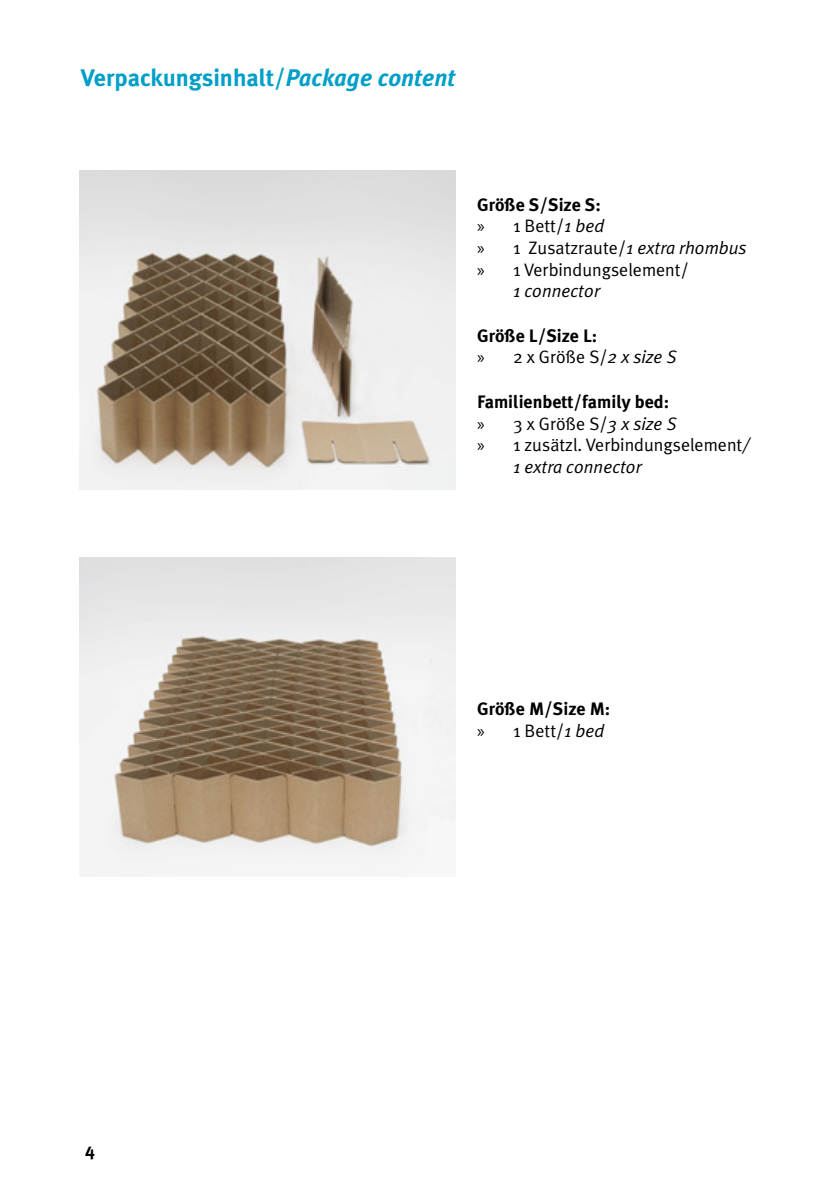
<style>
.page{position:relative;width:840px;height:1191px;background:#fff}
.page>*{position:absolute;margin:0;border:0;box-sizing:border-box;transform-origin:0 0}
.t1{font:700 24px "Meta Plus";color:#009fc8}
.t2{font:18px "Meta Plus";color:#000}
.t3{font:700 18px/21.6px "Meta Plus";color:#000}
.t4{font:italic 18px "Meta Plus";color:#000}
.s1{font-style:italic}
.s2{font-family:"Myriad Pro"}
.s3{font-family:"Myriad Pro";font-weight:400}
.s4{font-weight:400}
.s5{font-weight:400;font-style:italic}
</style>
<div class="page">
<img style="left:79px;top:557px;width:376px;height:319px">
<img style="left:79px;top:170px;width:376px;height:319px">
<h1 class="t1" style="left:81px;top:64px;width:376px">Verpackungsinhalt/<span class="s1">Package content</span></h1>
<p class="t3" style="left:477px;top:194px;width:125px">Größe S/Size S:</p>
<p class="t2" style="left:477px;top:216px;width:129px"><span class="s2">»</span> 1 Bett/<span class="s1">1 bed</span></p>
<p class="t2" style="left:477px;top:237px;width:271px"><span class="s2">»</span> 1 Zusatzraute/<span class="s1">1 extra rhombus</span></p>
<p class="t2" style="left:477px;top:259px;width:213px"><span class="s2">»</span> 1 Verbindungselement/</p>
<p class="t4" style="left:513px;top:281px;width:88px">1 connector</p>
<p class="t3" style="left:477px;top:325px;width:201px">Größe L/Size L:<br><span class="s3">»</span> <span class="s4">2 x Größe S/</span><span class="s5">2 x size S</span></p>
<p class="t3" style="left:477px;top:391px;width:194px">Familienbett/family bed:</p>
<p class="t2" style="left:477px;top:413px;width:201px"><span class="s2">»</span> 3 x Größe S/<span class="s1">3 x size S</span></p>
<p class="t2" style="left:477px;top:434px;width:271px"><span class="s2">»</span> 1 zusätzl. Verbindungselement<span class="s1">/</span></p>
<p class="t4" style="left:513px;top:456px;width:130px">1 extra connector</p>
<p class="t3" style="left:477px;top:698px;width:135px">Größe M/Size M: <span class="s3">»</span> <span class="s4">1 Bett/</span><span class="s5">1 bed</span></p>
<p class="t3" style="left:85px;top:1139px;width:11px">4</p>
</div>
